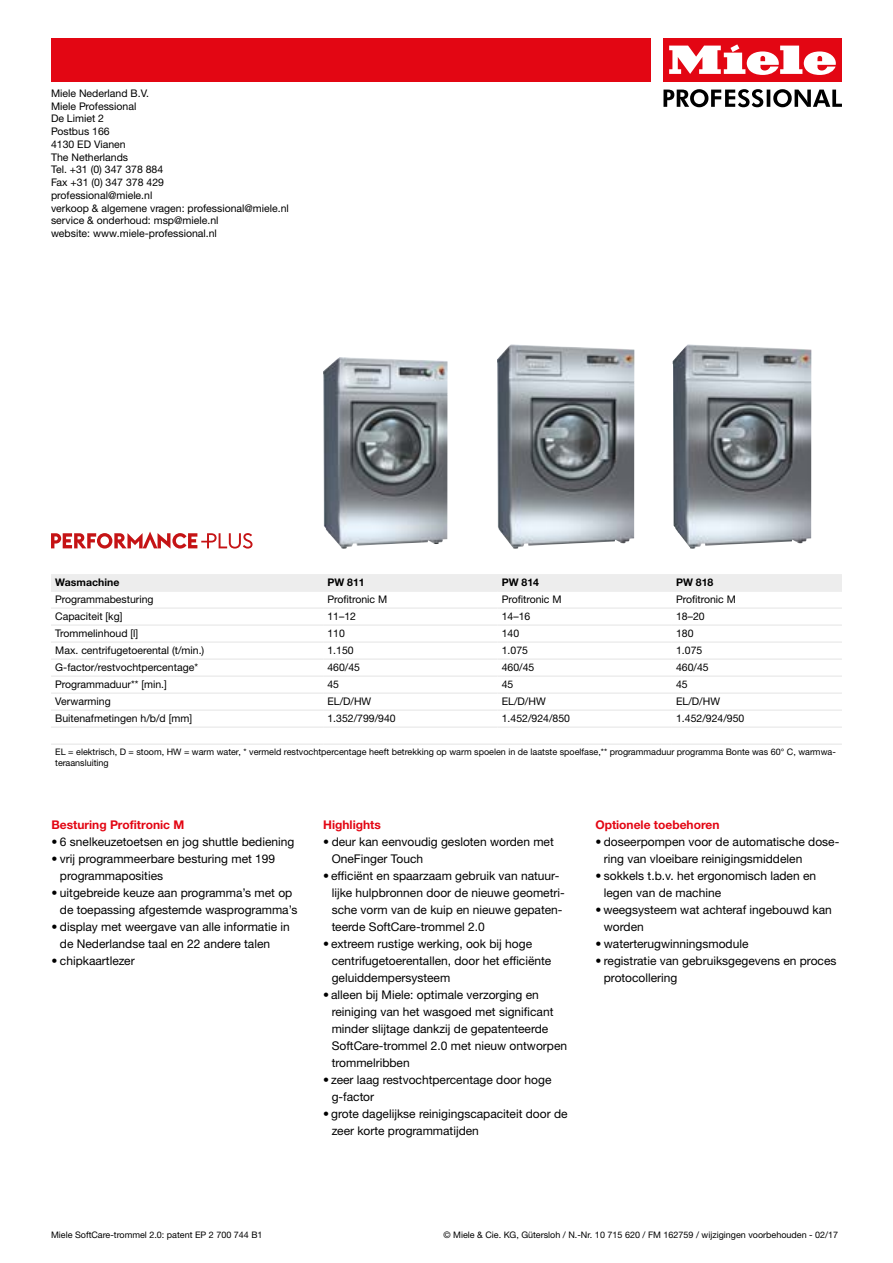
<style>
.page{position:relative;width:893px;height:1263px;background:#fff}
.page>*{position:absolute;margin:0;border:0;box-sizing:border-box;transform-origin:0 0}
.t1{font:12px/17px "Helvetica Neue LTW1 G";color:#000}
.t2{font:700 12px "Helvetica Neue LTW1 G";color:#e30613}
.t3{font:10.5px/12.8px "Helvetica Neue LTW1 G";color:#000}
.t4{font:700 10.5px "Helvetica Neue LTW1 G";color:#000}
.t5{font:9px/10.8px "Helvetica Neue LTW1 G";color:#000}
</style>
<div class="page">
<div style="left:51px;top:38px;width:600px;height:44px;background:#e30613"></div>
<svg style="left:663px;top:89px;width:179px;height:18px"></svg>
<div style="left:663px;top:38px;width:179px;height:44px;background:#e30613"></div>
<svg style="left:669px;top:44px;width:167px;height:31px"></svg>
<div style="left:51px;top:574px;width:791px;height:16px;background:#ededed"></div>
<hr style="left:51px;top:590px;width:272px;height:2px;background:#ededed">
<hr style="left:51px;top:709px;width:272px;height:2px;background:#ededed">
<hr style="left:323px;top:590px;width:174px;height:2px;background:#ededed">
<hr style="left:497px;top:590px;width:175px;height:2px;background:#ededed">
<hr style="left:672px;top:590px;width:170px;height:2px;background:#ededed">
<hr style="left:51px;top:607px;width:272px;height:2px;background:#ededed">
<hr style="left:51px;top:624px;width:272px;height:2px;background:#ededed">
<hr style="left:51px;top:641px;width:272px;height:2px;background:#ededed">
<hr style="left:51px;top:658px;width:272px;height:2px;background:#ededed">
<hr style="left:51px;top:675px;width:272px;height:2px;background:#ededed">
<hr style="left:51px;top:692px;width:272px;height:2px;background:#ededed">
<hr style="left:323px;top:692px;width:174px;height:2px;background:#ededed">
<hr style="left:497px;top:692px;width:175px;height:2px;background:#ededed">
<hr style="left:672px;top:692px;width:170px;height:2px;background:#ededed">
<hr style="left:51px;top:726px;width:272px;height:2px;background:#ededed">
<hr style="left:51px;top:743px;width:272px;height:2px;background:#ededed">
<hr style="left:323px;top:743px;width:174px;height:2px;background:#ededed">
<hr style="left:497px;top:743px;width:175px;height:2px;background:#ededed">
<hr style="left:672px;top:743px;width:170px;height:2px;background:#ededed">
<hr style="left:323px;top:607px;width:174px;height:2px;background:#ededed">
<hr style="left:497px;top:607px;width:175px;height:2px;background:#ededed">
<hr style="left:672px;top:607px;width:170px;height:2px;background:#ededed">
<hr style="left:323px;top:624px;width:174px;height:2px;background:#ededed">
<hr style="left:497px;top:624px;width:175px;height:2px;background:#ededed">
<hr style="left:672px;top:624px;width:170px;height:2px;background:#ededed">
<hr style="left:323px;top:641px;width:174px;height:2px;background:#ededed">
<hr style="left:497px;top:641px;width:175px;height:2px;background:#ededed">
<hr style="left:672px;top:641px;width:170px;height:2px;background:#ededed">
<hr style="left:323px;top:658px;width:174px;height:2px;background:#ededed">
<hr style="left:497px;top:658px;width:175px;height:2px;background:#ededed">
<hr style="left:672px;top:658px;width:170px;height:2px;background:#ededed">
<hr style="left:323px;top:675px;width:174px;height:2px;background:#ededed">
<hr style="left:497px;top:675px;width:175px;height:2px;background:#ededed">
<hr style="left:672px;top:675px;width:170px;height:2px;background:#ededed">
<hr style="left:323px;top:709px;width:174px;height:2px;background:#ededed">
<hr style="left:497px;top:709px;width:175px;height:2px;background:#ededed">
<hr style="left:672px;top:709px;width:170px;height:2px;background:#ededed">
<hr style="left:323px;top:726px;width:174px;height:2px;background:#ededed">
<hr style="left:497px;top:726px;width:175px;height:2px;background:#ededed">
<hr style="left:672px;top:726px;width:170px;height:2px;background:#ededed">
<svg style="left:51px;top:531px;width:202px;height:18px"></svg>
<img style="left:323px;top:357px;width:124px;height:192px">
<img style="left:497px;top:344px;width:137px;height:205px">
<img style="left:673px;top:344px;width:138px;height:205px">
<p class="t3" style="left:51px;top:87px;width:239px">Miele Nederland B.V.<br>Miele Professional<br>De Limiet 2<br>Postbus 166<br>4130 ED Vianen<br>The Netherlands<br>Tel. +31 (0) 347 378 884<br>Fax +31 (0) 347 378 429<br>professional@miele.nl<br>verkoop &amp; algemene vragen: professional@miele.nl service &amp; onderhoud: msp@miele.nl<br>website: www.miele-professional.nl</p>
<p class="t4" style="left:55px;top:576px;width:66px">Wasmachine</p>
<p class="t4" style="left:327px;top:576px;width:39px">PW 811</p>
<p class="t4" style="left:502px;top:576px;width:39px">PW 814</p>
<p class="t4" style="left:676px;top:576px;width:39px">PW 818</p>
<p class="t3" style="left:55px;top:593px;width:100px">Programmabesturing</p>
<p class="t3" style="left:327px;top:593px;width:61px">Profitronic M</p>
<p class="t3" style="left:502px;top:593px;width:61px">Profitronic M</p>
<p class="t3" style="left:676px;top:593px;width:61px">Profitronic M</p>
<p class="t3" style="left:55px;top:610px;width:69px">Capaciteit [kg]</p>
<p class="t3" style="left:327px;top:610px;width:30px">11–12</p>
<p class="t3" style="left:502px;top:610px;width:30px">14–16</p>
<p class="t3" style="left:676px;top:610px;width:30px">18–20</p>
<p class="t3" style="left:55px;top:627px;width:85px">Trommelinhoud [l]</p>
<p class="t3" style="left:327px;top:627px;width:19px">110</p>
<p class="t3" style="left:502px;top:627px;width:19px">140</p>
<p class="t3" style="left:676px;top:627px;width:19px">180</p>
<p class="t3" style="left:55px;top:644px;width:151px">Max. centrifugetoerental (t/min.)</p>
<p class="t3" style="left:327px;top:644px;width:28px">1.150</p>
<p class="t3" style="left:502px;top:644px;width:28px">1.075</p>
<p class="t3" style="left:676px;top:644px;width:28px">1.075</p>
<p class="t3" style="left:55px;top:661px;width:144px">G-factor/restvochtpercentage*</p>
<p class="t3" style="left:327px;top:661px;width:34px">460/45</p>
<p class="t3" style="left:502px;top:661px;width:34px">460/45</p>
<p class="t3" style="left:676px;top:661px;width:34px">460/45</p>
<p class="t3" style="left:55px;top:678px;width:113px">Programmaduur** [min.]</p>
<p class="t3" style="left:327px;top:678px;width:13px">45</p>
<p class="t3" style="left:502px;top:678px;width:13px">45</p>
<p class="t3" style="left:676px;top:678px;width:13px">45</p>
<p class="t3" style="left:55px;top:695px;width:57px">Verwarming</p>
<p class="t3" style="left:327px;top:695px;width:45px">EL/D/HW</p>
<p class="t3" style="left:502px;top:695px;width:45px">EL/D/HW</p>
<p class="t3" style="left:676px;top:695px;width:45px">EL/D/HW</p>
<p class="t3" style="left:55px;top:712px;width:138px">Buitenafmetingen h/b/d [mm]</p>
<p class="t3" style="left:327px;top:712px;width:70px">1.352/799/940</p>
<p class="t3" style="left:502px;top:712px;width:70px">1.452/924/850</p>
<p class="t3" style="left:676px;top:712px;width:70px">1.452/924/950</p>
<p class="t5" style="left:55px;top:746px;width:782px">EL = elektrisch, D = stoom, HW = warm water, * vermeld restvochtpercentage heeft betrekking op warm spoelen in de laatste spoelfase,** programmaduur programma Bonte was 60° C, warmwa&shy;teraansluiting</p>
<p class="t2" style="left:51px;top:817px;width:134px">Besturing Profitronic M</p>
<p class="t1" style="left:51px;top:833px;width:245px">• 6 snelkeuzetoetsen en jog shuttle bediening</p>
<p class="t1" style="left:60px;top:850px;width:217px;text-indent:-9px">• vrij programmeerbare besturing met 199 programmaposities</p>
<p class="t1" style="left:60px;top:884px;width:239px;text-indent:-9px">• uitgebreide keuze aan programma’s met op de toepassing afgestemde wasprogramma’s</p>
<p class="t1" style="left:60px;top:918px;width:232px;text-indent:-9px">• display met weergave van alle informatie in de Nederlandse taal en 22 andere talen</p>
<p class="t1" style="left:51px;top:952px;width:85px">• chipkaartlezer</p>
<p class="t2" style="left:323px;top:817px;width:59px">Highlights</p>
<p class="t1" style="left:332px;top:833px;width:224px;text-indent:-9px">• deur kan eenvoudig gesloten worden met<br>OneFinger Touch</p>
<p class="t1" style="left:332px;top:867px;width:235px;text-indent:-9px">• efficiënt en spaarzaam gebruik van natuur&shy;lijke hulpbronnen door de nieuwe geometri&shy;sche vorm van de kuip en nieuwe gepaten&shy;teerde SoftCare-trommel 2.0</p>
<p class="t1" style="left:332px;top:935px;width:221px;text-indent:-9px">• extreem rustige werking, ook bij hoge centrifugetoerentallen, door het efficiënte geluiddempersysteem</p>
<p class="t1" style="left:332px;top:986px;width:237px;text-indent:-9px">• alleen bij Miele: optimale verzorging en reiniging van het wasgoed met significant minder slijtage dankzij de gepatenteerde SoftCare-trommel 2.0 met nieuw ontworpen trommelribben</p>
<p class="t1" style="left:332px;top:1071px;width:221px;text-indent:-9px">• zeer laag restvochtpercentage door hoge g-factor</p>
<p class="t1" style="left:332px;top:1105px;width:237px;text-indent:-9px">• grote dagelijkse reinigingscapaciteit door de zeer korte programmatijden</p>
<p class="t2" style="left:595px;top:817px;width:126px">Optionele toebehoren</p>
<p class="t1" style="left:604px;top:833px;width:237px;text-indent:-9px">• doseerpompen voor de automatische dose&shy;ring van vloeibare reinigingsmiddelen</p>
<p class="t1" style="left:604px;top:867px;width:214px;text-indent:-9px">• sokkels t.b.v. het ergonomisch laden en legen van de machine</p>
<p class="t1" style="left:604px;top:901px;width:230px;text-indent:-9px">• weegsysteem wat achteraf ingebouwd kan worden</p>
<p class="t1" style="left:595px;top:935px;width:155px">• waterterugwinningsmodule</p>
<p class="t1" style="left:604px;top:952px;width:234px;text-indent:-9px">• registratie van gebruiksgegevens en proces protocollering</p>
<p class="t5" style="left:51px;top:1229px;width:213px">Miele SoftCare-trommel 2.0: patent EP 2 700 744 B1</p>
<p class="t5" style="left:443px;top:1229px;width:396px">© Miele &amp; Cie. KG, Gütersloh / N.-Nr. 10 715 620 / FM 162759 / wijzigingen voorbehouden - 02/17</p>
</div>
